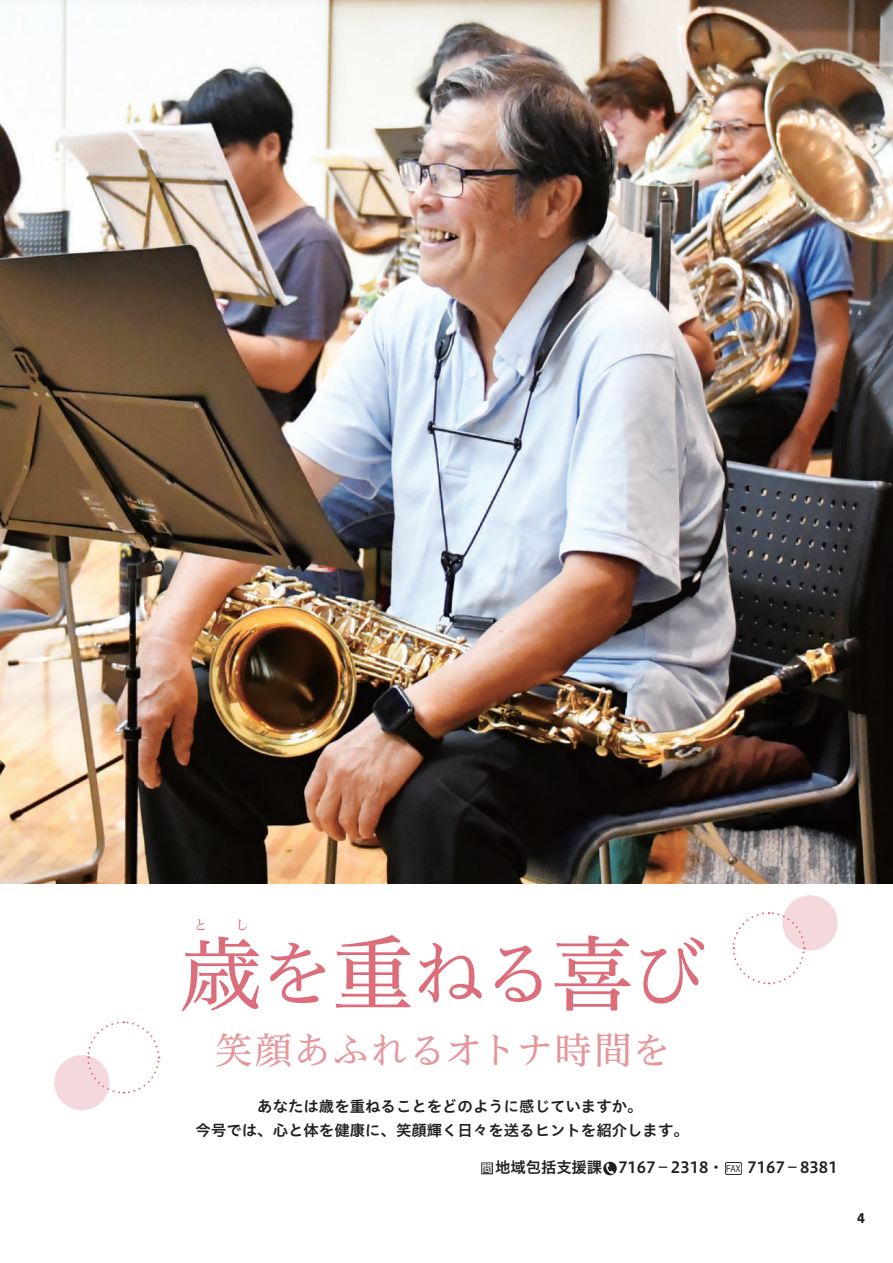
<style>
.page{position:relative;width:893px;height:1263px;background:#fff}
.page>*{position:absolute;margin:0;border:0;box-sizing:border-box;transform-origin:0 0}
.t1{font:82.95px "Hiragino UD Serif Std N W4";color:#dc6d7a}
.t2{font:72.3px "Hiragino UD Serif Std N W4";color:#dc6d7a}
.t3{font:37.2px "Hiragino UD Serif Std N W4";letter-spacing:.03em;color:#e6969a}
.t4{font:15.45px "Hiragino UD Sans Std N W6";color:#231f20}
.t5{font:15.3px/24.5px "Hiragino UD Sans Std N W6";color:#231f20;text-align:center}
.t6{font:700 14.85px "Nimbus San";color:#231f20}
.t7{font:13.8px "Hiragino UD Serif Std N W4";color:#dc6d7a}
.t8{font:500 10.65px "UD Shin Go NT Pr 6 N";color:#fff}
.t9{font:500 9.6px "Gothic BBB Pr 5";color:#231f20;scale:.82 1}
.s1{font-size:82.95px}
</style>
<div class="page">
<svg style="left:87px;top:1021px;width:73px;height:73px"></svg>
<svg style="left:732px;top:912px;width:73px;height:73px"></svg>
<div style="left:54px;top:1055px;width:55px;height:55px;background:#f5d8db;border-radius:50%"></div>
<div style="left:782px;top:895px;width:56px;height:55px;background:#f5d8db;border-radius:50%"></div>
<img style="left:0;top:0;width:893px;height:884px">
<div style="left:481px;top:1162px;width:13px;height:13px;background:#3e3e3f"></div>
<div style="left:480px;top:1161px;width:14px;height:14px;border:1px solid #fff"></div>
<svg style="left:603px;top:1162px;width:14px;height:13px"></svg>
<svg style="left:606px;top:1163px;width:8px;height:11px"></svg>
<div style="left:725px;top:1162px;width:17px;height:13px;border:1px solid #231f20;border-radius:2px"></div>
<p class="t7" style="left:194px;top:914px;width:15px">と</p>
<p class="t7" style="left:235px;top:914px;width:15px">し</p>
<h2 class="t2" style="left:261px;top:918px;width:445px">を<span class="s1">重</span>ねる<span class="s1">喜</span>び</h2>
<h3 class="t3" style="left:215px;top:1022px;width:457px">笑顔あふれるオトナ時間を</h3>
<h1 class="t1" style="left:180px;top:910px;width:84px">歳</h1>
<p class="t5" style="left:196px;top:1093px;width:495px">　あなたは歳を重ねることをどのように感じていますか。<br>今号では、心と体を健康に、笑顔輝く日々を送るヒントを紹介します。</p>
<p class="t4" style="left:495px;top:1156px;width:109px">地域包括支援課</p>
<p class="t8" style="left:482px;top:1160px;width:12px">問</p>
<p class="t4" style="left:618px;top:1156px;width:107px">7167－2318・</p>
<p class="t4" style="left:747px;top:1156px;width:92px">7167－8381</p>
<p class="t9" style="left:726px;top:1161px;width:20px">FAX</p>
<p class="t6" style="left:857px;top:1210px;width:10px">4</p>
</div>
